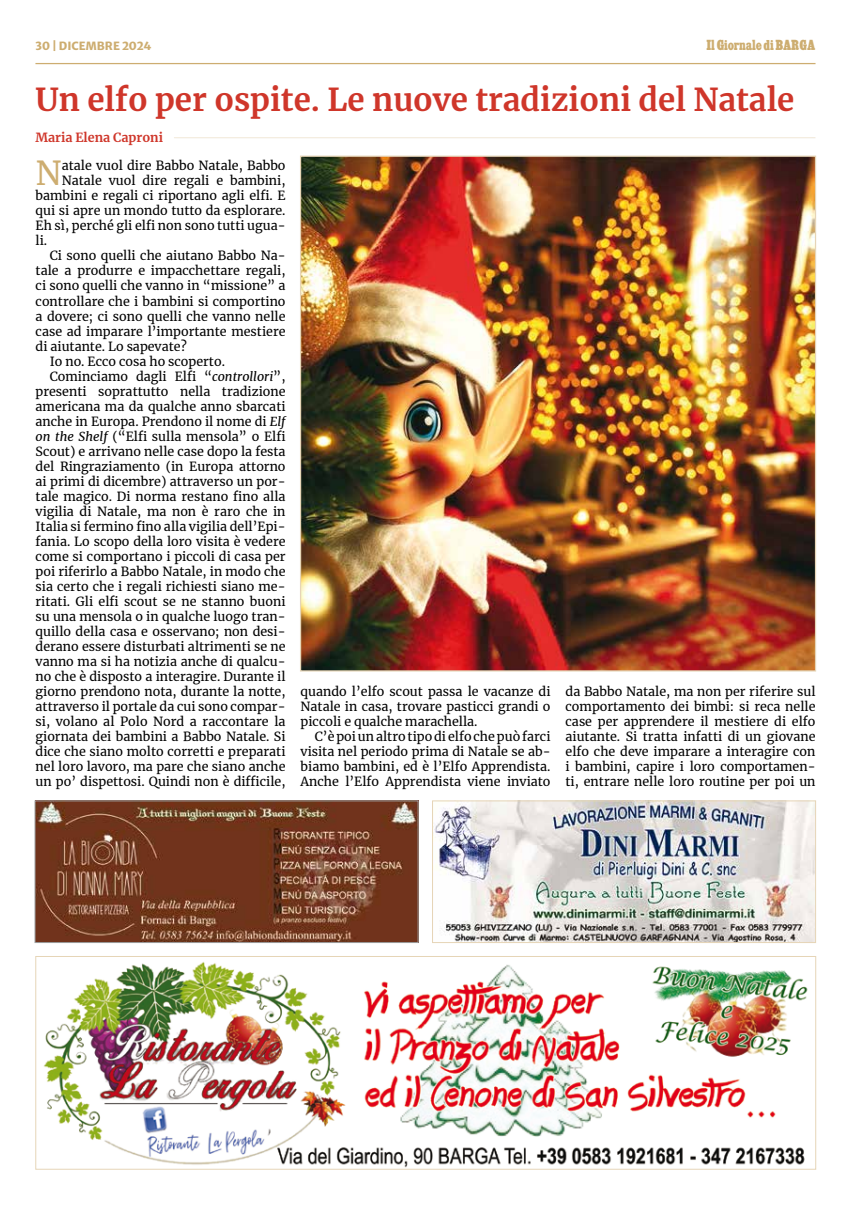
<style>
.page{position:relative;width:851px;height:1205px;background:#fff}
.page>*{position:absolute;margin:0;border:0;box-sizing:border-box;transform-origin:0 0}
.t1{font:32.75px "Merriweather";color:#cdad70}
.t2{font:700 31.25px "Merriweather";color:#cf362a}
.t3{font:12.5px/15px "Merriweather";color:#000;text-align:justify}
.t4{font:700 12.5px "Merriweather";color:#cf362a}
.t5{font:11.25px "Cairo";color:#cdad70}
.t6{font:11.25px "Merriweather Sans";letter-spacing:.005em;color:#cdad70}
.s1{font-style:italic}
</style>
<div class="page">
<hr style="left:35px;top:63px;width:780px;height:1px;background:#cdad70">
<hr style="left:173px;top:136px;width:644px;height:3px;background:#000;opacity:.5">
<img style="left:434px;top:802px;width:379px;height:139px">
<div style="left:432px;top:800px;width:383px;height:143px;border:1px solid #e6d5b7"></div>
<img style="left:44px;top:962px;width:764px;height:205px">
<div style="left:35px;top:956px;width:780px;height:213px;border:1px solid #e6d5b7"></div>
<img style="left:37px;top:802px;width:379px;height:139px">
<div style="left:35px;top:800px;width:383px;height:143px;border:1px solid #9c9e9f"></div>
<img style="left:302px;top:158px;width:512px;height:511px">
<p class="t6" style="left:35px;top:37px;width:118px">30 | DICEMBRE 2024</p>
<p class="t5" style="left:706px;top:40px;width:110px">Il Giornale di BARGA</p>
<h2 class="t2" style="left:35px;top:78px;width:760px">Un elfo per ospite. Le nuove tradizioni del Natale</h2>
<p class="t4" style="left:35px;top:129px;width:129px">Maria Elena Caproni</p>
<h1 class="t1" style="left:36px;top:151px;width:28px">N</h1>
<p class="t3" style="left:62px;top:158px;width:225px">atale vuol dire Babbo Natale, Babbo</p>
<p class="t3" style="left:62px;top:173px;width:225px">Natale vuol dire regali e bambini,</p>
<p class="t3" style="left:36px;top:188px;width:251px">bambini e regali ci riportano agli elfi. E</p>
<p class="t3" style="left:36px;top:203px;width:251px">qui si apre un mondo tutto da esplorare.</p>
<p class="t3" style="left:36px;top:218px;width:251px">Eh sì, perché gli elfi non sono tutti ugua-</p>
<p class="t3" style="left:36px;top:233px;width:13px">li.</p>
<p class="t3" style="left:50px;top:248px;width:237px">Ci sono quelli che aiutano Babbo Na-</p>
<p class="t3" style="left:36px;top:263px;width:251px">tale a produrre e impacchettare regali,</p>
<p class="t3" style="left:36px;top:278px;width:251px">ci sono quelli che vanno in “missione” a</p>
<p class="t3" style="left:36px;top:293px;width:251px">controllare che i bambini si comportino</p>
<p class="t3" style="left:36px;top:308px;width:251px">a dovere; ci sono quelli che vanno nelle</p>
<p class="t3" style="left:36px;top:323px;width:251px">case ad imparare l’importante mestiere</p>
<p class="t3" style="left:36px;top:338px;width:153px">di aiutante. Lo sapevate?</p>
<p class="t3" style="left:50px;top:353px;width:177px">Io no. Ecco cosa ho scoperto.</p>
<p class="t3" style="left:50px;top:368px;width:237px">Cominciamo dagli Elfi “<span class="s1">controllori</span>”,</p>
<p class="t3" style="left:36px;top:383px;width:251px">presenti soprattutto nella tradizione</p>
<p class="t3" style="left:36px;top:398px;width:251px">americana ma da qualche anno sbarcati</p>
<p class="t3" style="left:36px;top:413px;width:251px">anche in Europa. Prendono il nome di <span class="s1">Elf</span></p>
<p class="t3" style="left:36px;top:428px;width:251px"><span class="s1">on the Shelf</span> (“Elfi sulla mensola” o Elfi</p>
<p class="t3" style="left:36px;top:443px;width:251px">Scout) e arrivano nelle case dopo la festa</p>
<p class="t3" style="left:36px;top:458px;width:251px">del Ringraziamento (in Europa attorno</p>
<p class="t3" style="left:36px;top:473px;width:251px">ai primi di dicembre) attraverso un por-</p>
<p class="t3" style="left:36px;top:488px;width:251px">tale magico. Di norma restano fino alla</p>
<p class="t3" style="left:36px;top:503px;width:251px">vigilia di Natale, ma non è raro che in</p>
<p class="t3" style="left:36px;top:518px;width:251px">Italia si fermino fino alla vigilia dell’Epi-</p>
<p class="t3" style="left:36px;top:533px;width:251px">fania. Lo scopo della loro visita è vedere</p>
<p class="t3" style="left:36px;top:548px;width:251px">come si comportano i piccoli di casa per</p>
<p class="t3" style="left:36px;top:563px;width:251px">poi riferirlo a Babbo Natale, in modo che</p>
<p class="t3" style="left:36px;top:578px;width:251px">sia certo che i regali richiesti siano me-</p>
<p class="t3" style="left:36px;top:593px;width:251px">ritati. Gli elfi scout se ne stanno buoni</p>
<p class="t3" style="left:36px;top:608px;width:251px">su una mensola o in qualche luogo tran-</p>
<p class="t3" style="left:36px;top:623px;width:251px">quillo della casa e osservano; non desi-</p>
<p class="t3" style="left:36px;top:638px;width:251px">derano essere disturbati altrimenti se ne</p>
<p class="t3" style="left:36px;top:653px;width:251px">vanno ma si ha notizia anche di qualcu-</p>
<p class="t3" style="left:36px;top:668px;width:251px">no che è disposto a interagire. Durante il</p>
<p class="t3" style="left:36px;top:683px;width:251px">giorno prendono nota, durante la notte,</p>
<p class="t3" style="left:36px;top:698px;width:251px">attraverso il portale da cui sono compar-</p>
<p class="t3" style="left:36px;top:713px;width:251px">si, volano al Polo Nord a raccontare la</p>
<p class="t3" style="left:36px;top:728px;width:251px">giornata dei bambini a Babbo Natale. Si</p>
<p class="t3" style="left:36px;top:743px;width:251px">dice che siano molto corretti e preparati</p>
<p class="t3" style="left:36px;top:758px;width:251px">nel loro lavoro, ma pare che siano anche</p>
<p class="t3" style="left:36px;top:773px;width:251px">un po’ dispettosi. Quindi non è difficile,</p>
<p class="t3" style="left:300px;top:683px;width:251px">quando l’elfo scout passa le vacanze di Natale in casa, trovare pasticci grandi o piccoli e qualche marachella.</p>
<p class="t3" style="left:300px;top:728px;width:251px;text-indent:14px">C’è poi un altro tipo di elfo che può farci visita nel periodo prima di Natale se ab&shy;biamo bambini, ed è l’Elfo Apprendista.<br>Anche l’Elfo Apprendista viene inviato</p>
<p class="t3" style="left:565px;top:683px;width:251px">da Babbo Natale, ma non per riferire sul comportamento dei bimbi: si reca nelle case per apprendere il mestiere di elfo aiutante. Si tratta infatti di un giovane elfo che deve imparare a interagire con i bambini, capire i loro comportamen&shy;ti, entrare nelle loro routine per poi un</p>
</div>
